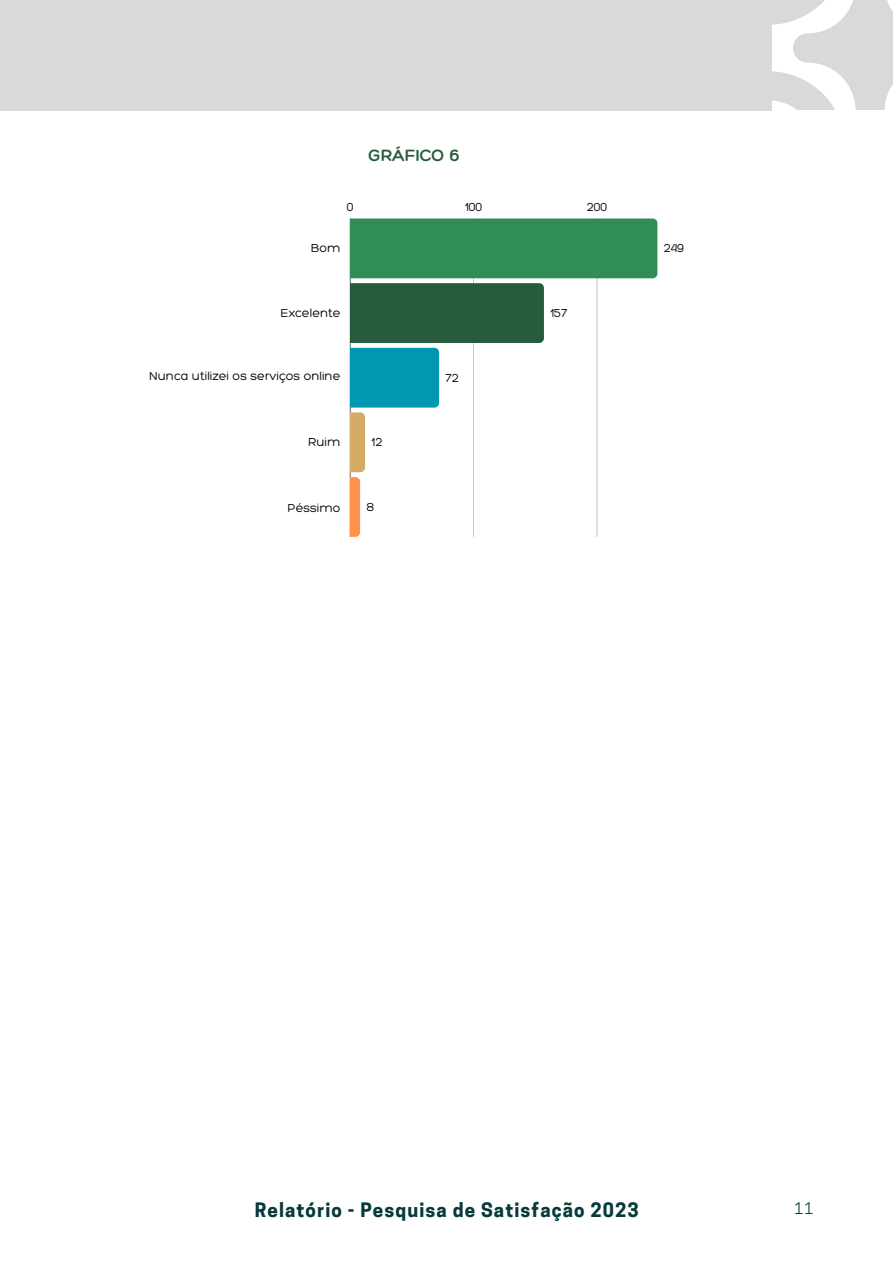
<style>
.page{position:relative;width:893px;height:1264px;background:#fff}
.page>*{position:absolute;margin:0;border:0;box-sizing:border-box;transform-origin:0 0}
.t1{font:700 18.75px "Cooper Hewitt";letter-spacing:.06em;color:#073a3b}
.t2{font:300 17.7px "Hero";color:#265b3d}
.t3{font:15px "Cooper Hewitt";color:#073a3b}
.t4{font:300 12.6px "Hero";color:#000}
</style>
<div class="page">
<div style="left:0;top:0;width:771px;height:111px;background:#d9d9d9"></div>
<svg style="left:771px;top:0;width:121px;height:109px"></svg>
<svg style="left:350px;top:218px;width:307px;height:319px"></svg>
<h2 class="t2" style="left:368px;top:144px;width:93px">GRÁFICO 6</h2>
<p class="t4" style="left:347px;top:199px;width:8px">0</p>
<p class="t4" style="left:465px;top:199px;width:19px">100</p>
<p class="t4" style="left:586px;top:199px;width:22px">200</p>
<p class="t4" style="left:311px;top:240px;width:31px">Bom</p>
<p class="t4" style="left:663px;top:240px;width:22px">249</p>
<p class="t4" style="left:280px;top:305px;width:61px">Excelente</p>
<p class="t4" style="left:550px;top:305px;width:19px">157</p>
<p class="t4" style="left:149px;top:368px;width:193px">Nunca utilizei os serviços online</p>
<p class="t4" style="left:445px;top:370px;width:15px">72</p>
<p class="t4" style="left:308px;top:434px;width:34px">Ruim</p>
<p class="t4" style="left:371px;top:434px;width:13px">12</p>
<p class="t4" style="left:287px;top:499px;width:54px">Péssimo</p>
<p class="t4" style="left:366px;top:499px;width:9px">8</p>
<h1 class="t1" style="left:255px;top:1202px;width:385px">Relatório - Pesquisa de Satisfação 2023</h1>
<p class="t3" style="left:794px;top:1202px;width:20px">11</p>
</div>
